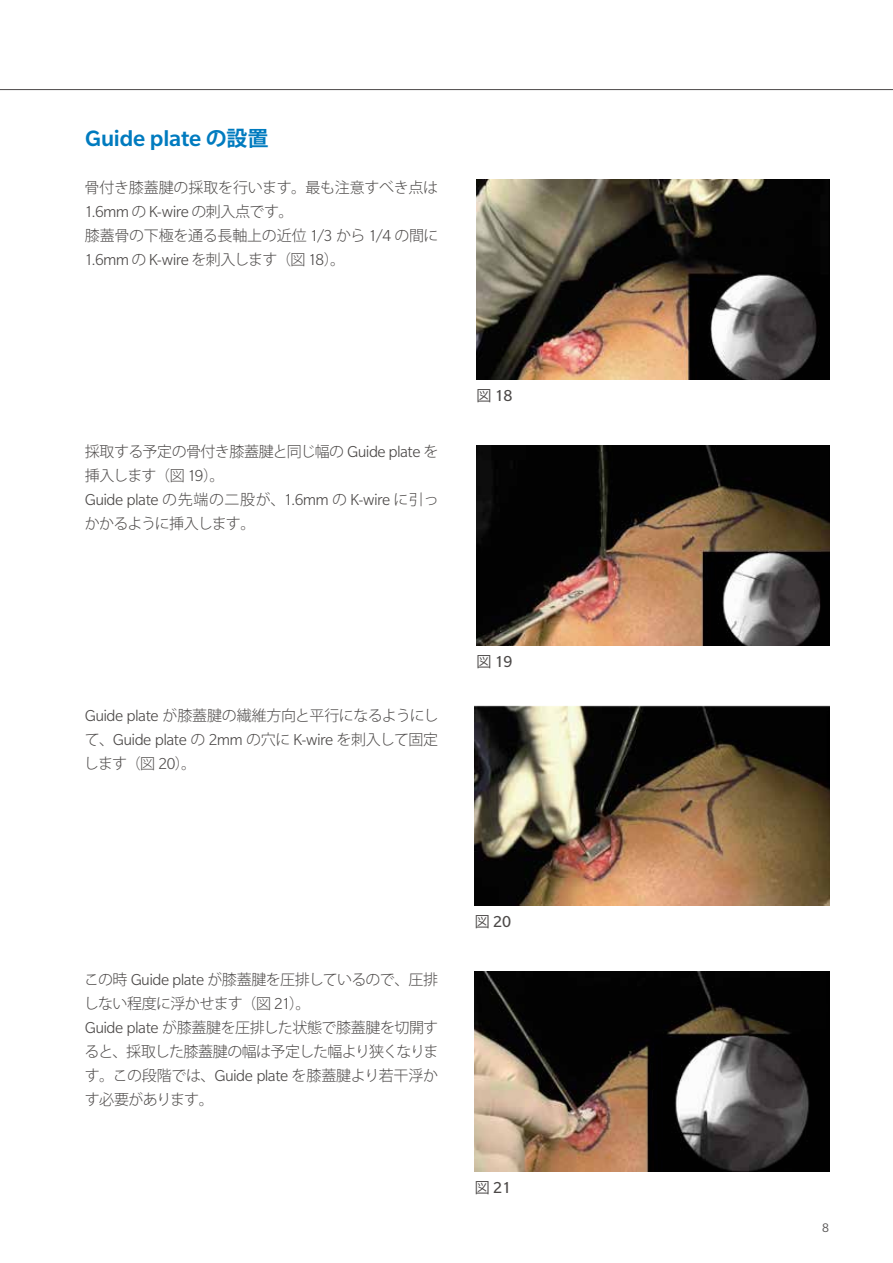
<style>
.page{position:relative;width:893px;height:1263px;background:#fff}
.page>*{position:absolute;margin:0;border:0;box-sizing:border-box;transform-origin:0 0}
.t1{font:500 24.15px "Slate Pro";letter-spacing:-.005em;color:#007bbf}
.t2{font:300 17.25px "Slate Pro";letter-spacing:-.035em;color:#4c4948}
.t3{font:17.25px "Slate Pro";letter-spacing:-.02em;color:#4c4948}
.t4{font:300 15px/24px "Koz Go Pro";letter-spacing:-.03em;color:#4c4948}
.t5{font:300 15px "Koz Go Pro";letter-spacing:-.06em;color:#4c4948}
.t6{font:13.5px "Slate Pro";color:#595757}
.s1{font-family:"Koz Go Pro";font-weight:700;font-size:21px}
.s2{font-family:"Koz Go Pro";font-size:15px}
.s3{font-family:"Slate Pro";font-size:17.25px}
</style>
<div class="page">
<hr style="left:0;top:89px;width:893px;height:1px;background:#4c4948">
<img style="left:476px;top:179px;width:353px;height:200px">
<img style="left:476px;top:445px;width:353px;height:200px">
<img style="left:475px;top:706px;width:354px;height:199px">
<img style="left:475px;top:971px;width:354px;height:200px">
<h1 class="t1" style="left:85px;top:125px;width:185px">Guide plate <span class="s1">の設置</span></h1>
<p class="t4" style="left:85px;top:175px;width:355px">骨付き膝蓋腱の採取を行います。最も注意すべき点は</p>
<p class="t2" style="left:84px;top:202px;width:211px">1.6mm <span class="s2">の</span> K-wire <span class="s2">の刺入点です。</span></p>
<p class="t4" style="left:85px;top:223px;width:355px">膝蓋骨の下極を通る長軸上の近位 <span class="s3">1/3</span> から <span class="s3">1/4</span> の間に</p>
<p class="t2" style="left:84px;top:250px;width:262px">1.6mm <span class="s2">の</span> K-wire <span class="s2">を刺入します（図</span> 18<span class="s2">）。</span></p>
<p class="t4" style="left:85px;top:439px;width:355px">採取する予定の骨付き膝蓋腱と同じ幅の <span class="s3">Guide plate</span> を挿入します（図 <span class="s3">19</span>）。</p>
<p class="t2" style="left:85px;top:490px;width:355px">Guide plate <span class="s2">の先端の二股が、</span>1.6mm <span class="s2">の</span> K-wire <span class="s2">に引っ</span></p>
<p class="t5" style="left:85px;top:513px;width:172px">かかるように挿入します。</p>
<p class="t3" style="left:476px;top:387px;width:38px"><span class="s2">図</span> 18</p>
<p class="t4" style="left:85px;top:703px;width:355px"><span class="s3">Guide plate</span> が膝蓋腱の繊維方向と平行になるようにし</p>
<p class="t2" style="left:85px;top:730px;width:355px"><span class="s2">て、</span>Guide plate <span class="s2">の</span> 2mm <span class="s2">の穴に</span> K-wire <span class="s2">を刺入して固定</span></p>
<p class="t4" style="left:84px;top:751px;width:114px">します（図 <span class="s3">20</span>）。</p>
<p class="t3" style="left:476px;top:652px;width:38px"><span class="s2">図</span> 19</p>
<p class="t4" style="left:84px;top:967px;width:356px">この時 <span class="s3">Guide plate</span> が膝蓋腱を圧排しているので、圧排しない程度に浮かせます（図 <span class="s3">21</span>）。<br><span class="s3">Guide plate</span> が膝蓋腱を圧排した状態で膝蓋腱を切開すると、採取した膝蓋腱の幅は予定した幅より狭くなります。この段階では、<span class="s3">Guide plate</span> を膝蓋腱より若干浮かす必要があります。</p>
<p class="t3" style="left:475px;top:913px;width:38px"><span class="s2">図</span> 20</p>
<p class="t3" style="left:475px;top:1178px;width:38px"><span class="s2">図</span> 21</p>
<p class="t6" style="left:822px;top:1221px;width:8px">8</p>
</div>
